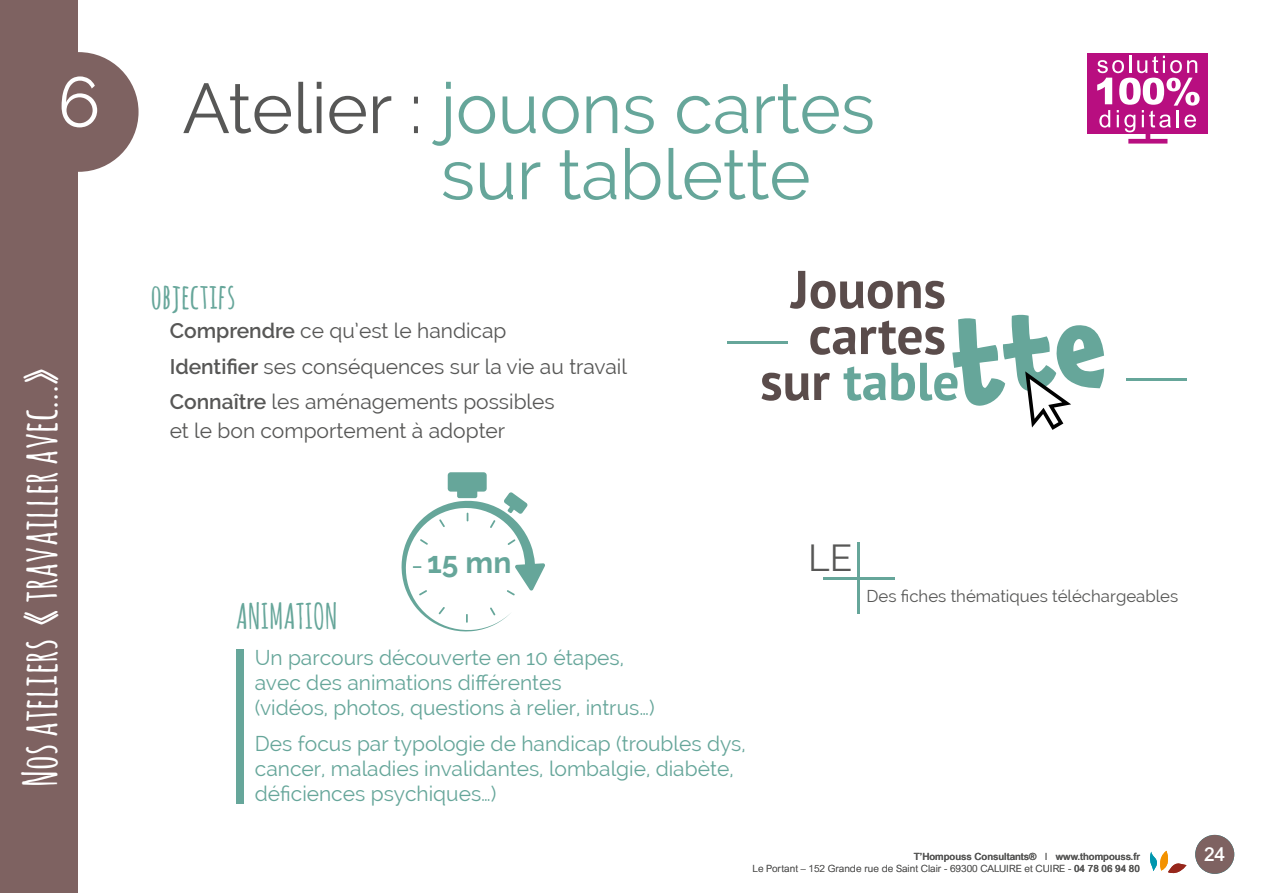
<style>
.page{position:relative;width:1263px;height:893px;background:#fff}
.page>*{position:absolute;margin:0;border:0;box-sizing:border-box;transform-origin:0 0}
.t1{font:70.35px/66.2px "Raleway";color:#66a69a}
.t2{font:70.35px "Raleway";color:#fff}
.t3{font:700 46.05px "Amatic SC";color:#fff}
.t4{font:36.9px "Raleway";color:#575756}
.t5{font:700 34.65px "Amatic SC";color:#66a69a}
.t6{font:700 29.85px "Raleway";color:#66a69a}
.t7{font:21px/25.2px "Raleway";color:#66a69a}
.t8{font:21px/35.7px "Raleway";color:#575756}
.t9{font:500 19.2px "Arial MT Std";color:#fff}
.t10{font:16.8px "Raleway";color:#575756}
.t11{font:300 9.9px "Arial MT Std";color:#575756}
.t12{font:500 9.9px "Arial MT Std";color:#575756}
.s1{color:#575756}
.s2{font-weight:600}
.s3{font-weight:300}
.s4{font-weight:500}
</style>
<div class="page">
<div style="left:0;top:0;width:78px;height:893px;background:#7e6261"></div>
<div style="left:236px;top:649px;width:7px;height:155px;background:#66a69a"></div>
<svg style="left:401px;top:472px;width:144px;height:160px"></svg>
<svg style="left:761px;top:271px;width:343px;height:159px"></svg>
<hr style="left:727px;top:341px;width:60px;height:3px;background:#66a69a">
<hr style="left:1126px;top:378px;width:60px;height:2px;background:#66a69a">
<hr style="left:857px;top:542px;width:3px;height:72px;background:#66a69a">
<hr style="left:823px;top:577px;width:71px;height:2px;background:#66a69a">
<div style="left:1087px;top:53px;width:121px;height:81px;background:#b80e80"></div>
<svg style="left:1097px;top:56px;width:102px;height:88px"></svg>
<svg style="left:1150px;top:851px;width:36px;height:23px"></svg>
<div style="left:1195px;top:835px;width:39px;height:39px;background:#7e6261;border-radius:50%"></div>
<div style="left:19px;top:52px;width:120px;height:120px;background:#7e6261;border-radius:50%"></div>
<h1 class="t2" style="left:58px;top:61px;width:44px">6</h1>
<h2 class="t3" style="left:7px;top:787px;width:421px;rotate:-90deg">Nos ateliers « travailler avec...»</h2>
<h1 class="t1" style="left:441px;top:75px;width:436px;text-indent:-259px"><span class="s1">Atelier :</span> jouons cartes sur tablette</h1>
<h3 class="t5" style="left:151px;top:272px;width:86px">objectifs</h3>
<p class="t8" style="left:170px;top:312px;width:459px"><span class="s2">Comprendre</span> ce qu’est le handicap<br><span class="s2">Identifier</span> ses conséquences sur la vie au travail<br><span class="s2">Connaître</span> les aménagements possibles</p>
<p class="t8" style="left:170px;top:412px;width:337px">et le bon comportement à adopter</p>
<h3 class="t6" style="left:427px;top:546px;width:86px">15 mn</h3>
<h3 class="t4" style="left:808px;top:536px;width:46px">LE</h3>
<h3 class="t5" style="left:236px;top:591px;width:103px">ANIMATION</h3>
<p class="t7" style="left:255px;top:645px;width:401px">Un parcours découverte en 10 étapes, avec des animations différentes<br>(vidéos, photos, questions à relier, intrus…)</p>
<p class="t7" style="left:255px;top:731px;width:492px">Des focus par typologie de handicap (troubles dys, cancer, maladies invalidantes, lombalgie, diabète, déficiences psychiques…)</p>
<p class="t10" style="left:866px;top:586px;width:313px">Des fiches thématiques téléchargeables</p>
<p class="t12" style="left:914px;top:850px;width:228px">T’Hompouss Consultants® <span class="s3">I</span> www.thompouss.fr</p>
<p class="t9" style="left:1204px;top:843px;width:23px">24</p>
<p class="t11" style="left:752px;top:863px;width:389px">Le Portant – 152 Grande rue de Saint Clair - 69300 CALUIRE et CUIRE - <span class="s4">04 78 06 94 80</span></p>
</div>
